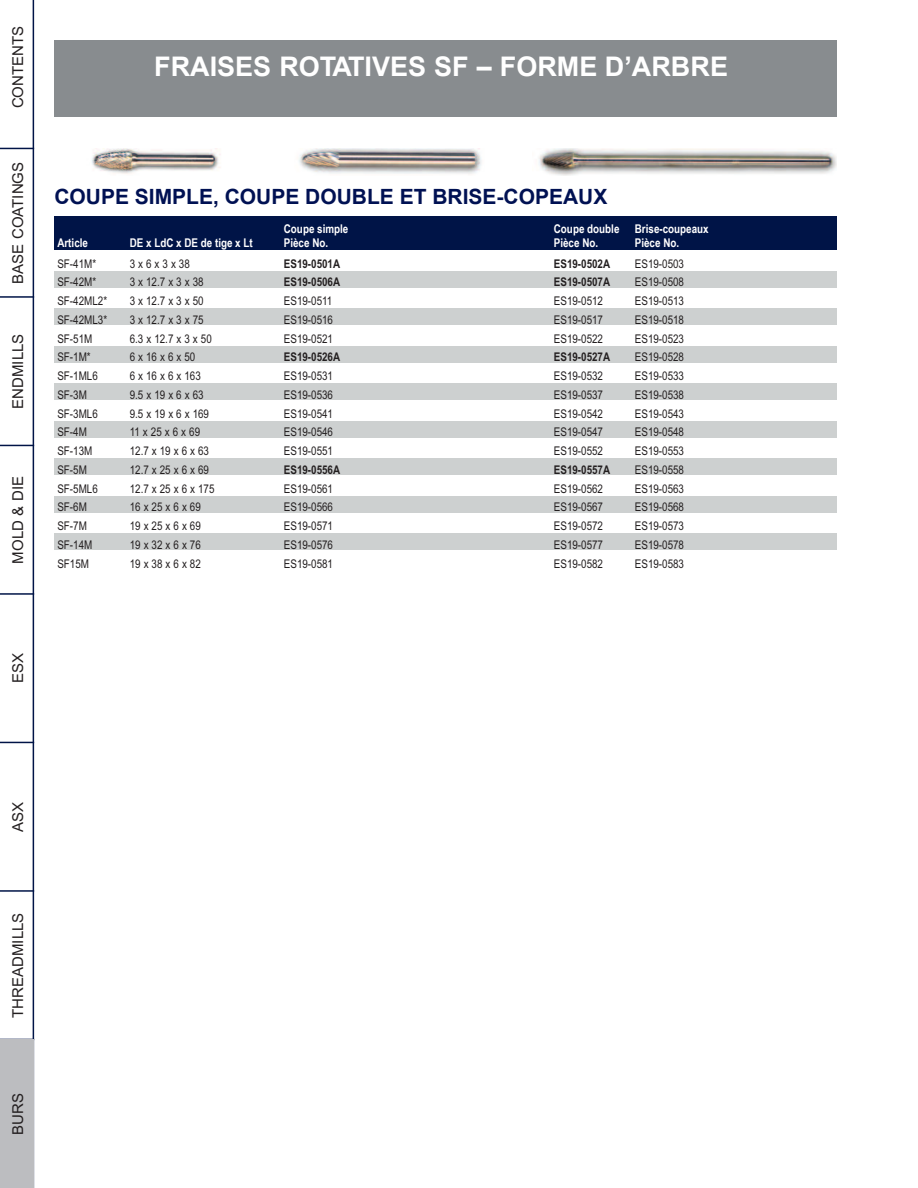
<style>
.page{position:relative;width:918px;height:1188px;background:#fff}
.page>*{position:absolute;margin:0;border:0;box-sizing:border-box;transform-origin:0 0}
.t1{font:700 27px "Arial";color:#fff}
.t2{font:700 21px "Arial";color:#001153}
.t3{font:15px "Arial";color:#231f20}
.t4{font:12px "Arial Narrow";color:#231f20}
.t5{font:700 12px/13.5px "Arial Narrow";color:#fff}
.t6{font:700 12px "Arial Narrow";color:#231f20}
</style>
<div class="page">
<div style="left:54px;top:40px;width:783px;height:77px;background:#888c8f"></div>
<hr style="left:0;top:148px;width:34px;height:1px;background:#001447">
<hr style="left:0;top:296px;width:34px;height:2px;background:#001447">
<hr style="left:0;top:445px;width:34px;height:1px;background:#001447">
<hr style="left:0;top:593px;width:34px;height:2px;background:#001447">
<hr style="left:0;top:742px;width:34px;height:1px;background:#001447">
<hr style="left:0;top:890px;width:34px;height:2px;background:#001447">
<hr style="left:33px;top:0;width:1px;height:1188px;background:#001447">
<div style="left:0;top:1039px;width:34px;height:149px;background:#bcbdc0"></div>
<div style="left:54px;top:271px;width:783px;height:17px;background:#cdd0d0"></div>
<div style="left:54px;top:309px;width:783px;height:16px;background:#cdd0d0"></div>
<div style="left:54px;top:346px;width:783px;height:17px;background:#cdd0d0"></div>
<div style="left:54px;top:384px;width:783px;height:16px;background:#cdd0d0"></div>
<div style="left:54px;top:421px;width:783px;height:17px;background:#cdd0d0"></div>
<div style="left:54px;top:459px;width:783px;height:16px;background:#cdd0d0"></div>
<div style="left:54px;top:496px;width:783px;height:16px;background:#cdd0d0"></div>
<div style="left:54px;top:534px;width:783px;height:16px;background:#cdd0d0"></div>
<div style="left:54px;top:216px;width:783px;height:34px;background:#001447"></div>
<img style="left:91px;top:149px;width:130px;height:25px">
<img style="left:299px;top:149px;width:183px;height:25px">
<img style="left:539px;top:149px;width:298px;height:27px">
<p class="t3" style="left:9px;top:108px;width:84px;rotate:-90deg">CONTENTS</p>
<p class="t3" style="left:9px;top:284px;width:123px;rotate:-90deg">BASE COATINGS</p>
<p class="t3" style="left:9px;top:409px;width:77px;rotate:-90deg">ENDMILLS</p>
<p class="t3" style="left:9px;top:564px;width:89px;rotate:-90deg">MOLD &amp; DIE</p>
<h1 class="t1" style="left:154px;top:51px;width:575px">FRAISES ROTATIVES SF – FORME D’ARBRE</h1>
<h2 class="t2" style="left:54px;top:185px;width:555px">COUPE SIMPLE, COUPE DOUBLE ET BRISE-COPEAUX</h2>
<p class="t5" style="left:57px;top:236px;width:32px">Article</p>
<p class="t5" style="left:130px;top:236px;width:125px">DE x LdC x DE de tige x Lt</p>
<p class="t5" style="left:284px;top:222px;width:66px">Coupe simple<br>Pièce No.</p>
<p class="t5" style="left:554px;top:222px;width:67px">Coupe double<br>Pièce No.</p>
<p class="t5" style="left:635px;top:222px;width:75px">Brise-coupeaux<br>Pièce No.</p>
<p class="t4" style="left:57px;top:257px;width:40px">SF-41M*</p>
<p class="t4" style="left:130px;top:257px;width:62px">3 x 6 x 3 x 38</p>
<p class="t6" style="left:284px;top:257px;width:58px">ES19-0501A</p>
<p class="t6" style="left:554px;top:257px;width:58px">ES19-0502A</p>
<p class="t4" style="left:635px;top:257px;width:51px">ES19-0503</p>
<p class="t4" style="left:57px;top:275px;width:40px">SF-42M*</p>
<p class="t4" style="left:130px;top:275px;width:75px">3 x 12.7 x 3 x 38</p>
<p class="t6" style="left:284px;top:275px;width:58px">ES19-0506A</p>
<p class="t6" style="left:554px;top:275px;width:58px">ES19-0507A</p>
<p class="t4" style="left:635px;top:275px;width:51px">ES19-0508</p>
<p class="t4" style="left:57px;top:294px;width:51px">SF-42ML2*</p>
<p class="t4" style="left:130px;top:294px;width:75px">3 x 12.7 x 3 x 50</p>
<p class="t4" style="left:284px;top:294px;width:50px">ES19-0511</p>
<p class="t4" style="left:554px;top:294px;width:51px">ES19-0512</p>
<p class="t4" style="left:635px;top:294px;width:51px">ES19-0513</p>
<p class="t4" style="left:57px;top:313px;width:51px">SF-42ML3*</p>
<p class="t4" style="left:130px;top:313px;width:75px">3 x 12.7 x 3 x 75</p>
<p class="t4" style="left:284px;top:313px;width:51px">ES19-0516</p>
<p class="t4" style="left:554px;top:313px;width:51px">ES19-0517</p>
<p class="t4" style="left:635px;top:313px;width:51px">ES19-0518</p>
<p class="t4" style="left:57px;top:332px;width:36px">SF-51M</p>
<p class="t4" style="left:130px;top:332px;width:84px">6.3 x 12.7 x 3 x 50</p>
<p class="t4" style="left:284px;top:332px;width:51px">ES19-0521</p>
<p class="t4" style="left:554px;top:332px;width:51px">ES19-0522</p>
<p class="t4" style="left:635px;top:332px;width:51px">ES19-0523</p>
<p class="t4" style="left:57px;top:350px;width:35px">SF-1M*</p>
<p class="t4" style="left:130px;top:350px;width:67px">6 x 16 x 6 x 50</p>
<p class="t6" style="left:284px;top:350px;width:58px">ES19-0526A</p>
<p class="t6" style="left:554px;top:350px;width:58px">ES19-0527A</p>
<p class="t4" style="left:635px;top:350px;width:51px">ES19-0528</p>
<p class="t4" style="left:57px;top:369px;width:42px">SF-1ML6</p>
<p class="t4" style="left:130px;top:369px;width:73px">6 x 16 x 6 x 163</p>
<p class="t4" style="left:284px;top:369px;width:51px">ES19-0531</p>
<p class="t4" style="left:554px;top:369px;width:51px">ES19-0532</p>
<p class="t4" style="left:635px;top:369px;width:51px">ES19-0533</p>
<p class="t4" style="left:57px;top:388px;width:31px">SF-3M</p>
<p class="t4" style="left:130px;top:388px;width:75px">9.5 x 19 x 6 x 63</p>
<p class="t4" style="left:284px;top:388px;width:51px">ES19-0536</p>
<p class="t4" style="left:554px;top:388px;width:51px">ES19-0537</p>
<p class="t4" style="left:635px;top:388px;width:51px">ES19-0538</p>
<p class="t4" style="left:57px;top:407px;width:42px">SF-3ML6</p>
<p class="t4" style="left:130px;top:407px;width:81px">9.5 x 19 x 6 x 169</p>
<p class="t4" style="left:284px;top:407px;width:51px">ES19-0541</p>
<p class="t4" style="left:554px;top:407px;width:51px">ES19-0542</p>
<p class="t4" style="left:635px;top:407px;width:51px">ES19-0543</p>
<p class="t4" style="left:57px;top:425px;width:31px">SF-4M</p>
<p class="t4" style="left:130px;top:425px;width:72px">11 x 25 x 6 x 69</p>
<p class="t4" style="left:284px;top:425px;width:51px">ES19-0546</p>
<p class="t4" style="left:554px;top:425px;width:51px">ES19-0547</p>
<p class="t4" style="left:635px;top:425px;width:51px">ES19-0548</p>
<p class="t4" style="left:57px;top:444px;width:36px">SF-13M</p>
<p class="t4" style="left:130px;top:444px;width:81px">12.7 x 19 x 6 x 63</p>
<p class="t4" style="left:284px;top:444px;width:51px">ES19-0551</p>
<p class="t4" style="left:554px;top:444px;width:51px">ES19-0552</p>
<p class="t4" style="left:635px;top:444px;width:51px">ES19-0553</p>
<p class="t4" style="left:57px;top:463px;width:31px">SF-5M</p>
<p class="t4" style="left:130px;top:463px;width:81px">12.7 x 25 x 6 x 69</p>
<p class="t6" style="left:284px;top:463px;width:58px">ES19-0556A</p>
<p class="t6" style="left:554px;top:463px;width:58px">ES19-0557A</p>
<p class="t4" style="left:635px;top:463px;width:51px">ES19-0558</p>
<p class="t4" style="left:57px;top:481px;width:42px">SF-5ML6</p>
<p class="t4" style="left:130px;top:481px;width:86px">12.7 x 25 x 6 x 175</p>
<p class="t4" style="left:284px;top:481px;width:51px">ES19-0561</p>
<p class="t4" style="left:554px;top:481px;width:51px">ES19-0562</p>
<p class="t4" style="left:635px;top:481px;width:51px">ES19-0563</p>
<p class="t4" style="left:57px;top:500px;width:31px">SF-6M</p>
<p class="t4" style="left:130px;top:500px;width:73px">16 x 25 x 6 x 69</p>
<p class="t4" style="left:284px;top:500px;width:51px">ES19-0566</p>
<p class="t4" style="left:554px;top:500px;width:51px">ES19-0567</p>
<p class="t4" style="left:635px;top:500px;width:51px">ES19-0568</p>
<p class="t4" style="left:57px;top:519px;width:31px">SF-7M</p>
<p class="t4" style="left:130px;top:519px;width:73px">19 x 25 x 6 x 69</p>
<p class="t4" style="left:284px;top:519px;width:51px">ES19-0571</p>
<p class="t4" style="left:554px;top:519px;width:51px">ES19-0572</p>
<p class="t4" style="left:635px;top:519px;width:51px">ES19-0573</p>
<p class="t4" style="left:57px;top:538px;width:36px">SF-14M</p>
<p class="t4" style="left:130px;top:538px;width:73px">19 x 32 x 6 x 76</p>
<p class="t4" style="left:284px;top:538px;width:51px">ES19-0576</p>
<p class="t4" style="left:554px;top:538px;width:51px">ES19-0577</p>
<p class="t4" style="left:635px;top:538px;width:51px">ES19-0578</p>
<p class="t4" style="left:57px;top:556px;width:33px">SF15M</p>
<p class="t4" style="left:130px;top:556px;width:73px">19 x 38 x 6 x 82</p>
<p class="t4" style="left:284px;top:556px;width:51px">ES19-0581</p>
<p class="t4" style="left:554px;top:556px;width:51px">ES19-0582</p>
<p class="t4" style="left:635px;top:556px;width:51px">ES19-0583</p>
<p class="t3" style="left:9px;top:683px;width:32px;rotate:-90deg">ESX</p>
<p class="t3" style="left:9px;top:832px;width:32px;rotate:-90deg">ASX</p>
<p class="t3" style="left:9px;top:1018px;width:107px;rotate:-90deg">THREADMILLS</p>
<p class="t3" style="left:9px;top:1135px;width:43px;rotate:-90deg">BURS</p>
</div>
